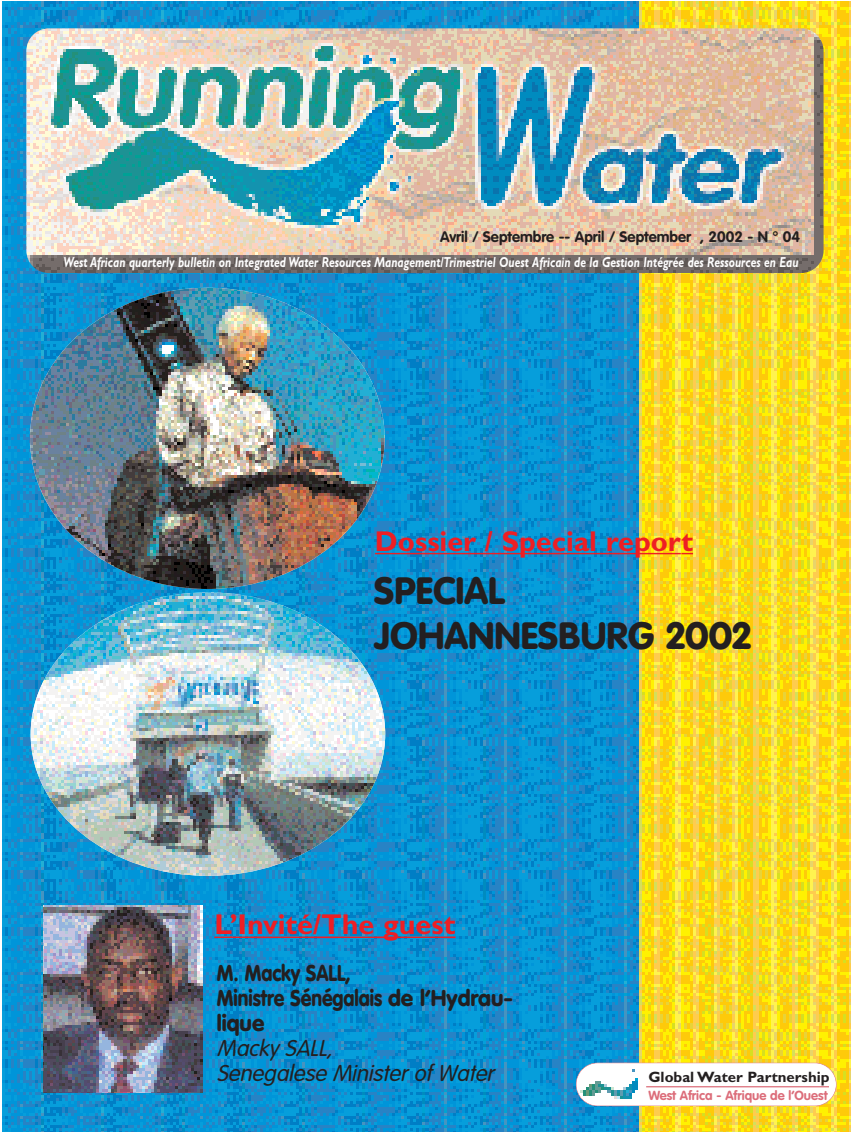
<style>
.page{position:relative;width:851px;height:1134px;background:#fff}
.page>*{position:absolute;margin:0;border:0;box-sizing:border-box;transform-origin:0 0}
.t1{font:900 37.5px/45px "VAG Rounded";color:#231f20}
.t2{font:700 28.75px "Gill Sans";color:#ee1e24}
.t3{font:900 22.5px/25px "VAG Rounded";color:#231f20;scale:.85 1}
.t4{font:italic 300 22.5px/25px "VAG Rounded";color:#231f20}
.t5{font:700 15px "VAG Rounded";color:#231f20}
.t6{font:700 15px "Gill Sans";color:#231f20}
.t7{font:italic 700 14.5px "Gill Sans";color:#fff;scale:.78 1}
.t8{font:700 13px "VAG Rounded";color:#dc6d7a}
</style>
<div class="page">
<img style="left:2px;top:2px;width:848px;height:1129px">
<img style="left:26px;top:28px;width:797px;height:245px;border-radius:22px">
<div style="left:576px;top:1063px;width:260px;height:43px;background:#fff;border-radius:22px"></div>
<img style="left:580px;top:1069px;width:58px;height:29px">
<div style="left:575px;top:1063px;width:261px;height:43px;border:1px solid #dc6d7a;border-radius:22px"></div>
<hr style="left:646px;top:1086px;width:182px;height:1px;background:#dc6d7a">
<svg style="left:214px;top:936px;width:16px;height:2px"></svg>
<hr style="left:230px;top:936px;width:34px;height:2px;background:#ee1e24">
<hr style="left:263px;top:936px;width:192px;height:2px;background:#ee1e24">
<img style="left:31px;top:592px;width:354px;height:284px;border-radius:50%">
<img style="left:30px;top:288px;width:354px;height:301px;border-radius:50%">
<img style="left:43px;top:906px;width:160px;height:187px">
<hr style="left:375px;top:553px;width:243px;height:1px;background:#ee1e24">
<hr style="left:618px;top:553px;width:62px;height:1px;background:#ee1e24">
<svg style="left:681px;top:553px;width:12px;height:1px"></svg>
<p class="t5" style="left:440px;top:231px;width:361px">Avril / Septembre -- April / September , 2002 - N ° 04</p>
<p class="t7" style="left:63px;top:256px;width:943px">West African quarterly bulletin on Integrated Water Resources Management/Trimestriel Ouest Africain de la Gestion Intégrée des Ressources en Eau</p>
<h2 class="t2" style="left:375px;top:530px;width:319px">Dossier / Special report</h2>
<h1 class="t1" style="left:374px;top:571px;width:378px">SPECIAL<br>JOHANNESBURG 2002</h1>
<h2 class="t2" style="left:214px;top:914px;width:242px">L’Invité/The guest</h2>
<h3 class="t3" style="left:217px;top:963px;width:350px">M. Macky SALL,<br>Ministre Sénégalais de l’Hydrau&shy;lique</h3>
<h3 class="t4" style="left:217px;top:1038px;width:283px">Macky SALL,<br>Senegalese Minister of Water</h3>
<p class="t6" style="left:648px;top:1071px;width:183px">Global Water Partnership</p>
<p class="t8" style="left:648px;top:1090px;width:181px">West Africa - Afrique de l’Ouest</p>
</div>
